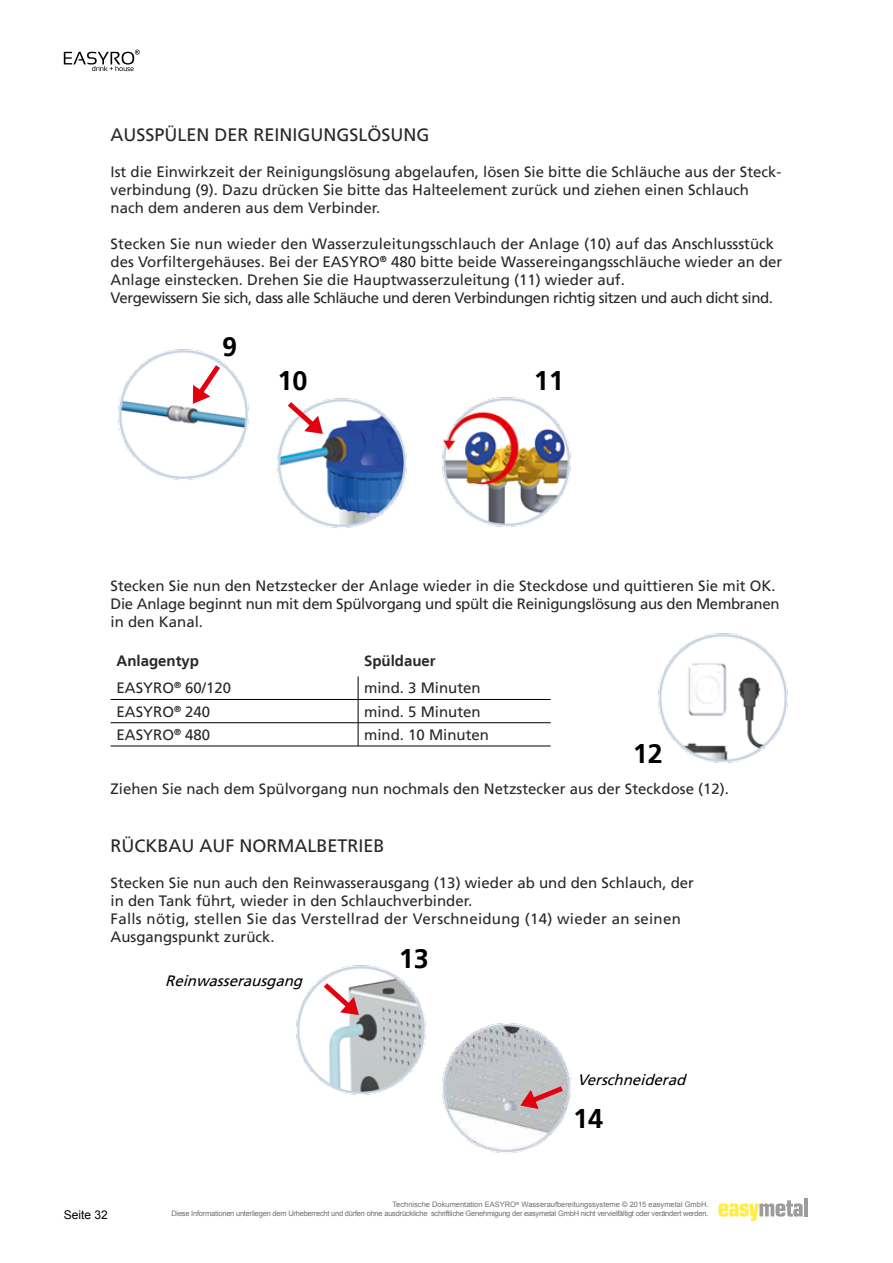
<style>
.page{position:relative;width:893px;height:1263px;background:#fff}
.page>*{position:absolute;margin:0;border:0;box-sizing:border-box;transform-origin:0 0}
.t1{font:700 27px "Frutiger LT";color:#000}
.t2{font:18px "Frutiger LT";color:#282827}
.t3{font:15px/18px "Frutiger LT";color:#282827}
.t4{font:italic 15px "Frutiger LT";color:#000}
.t5{font:700 15px "Frutiger LT";color:#282827}
.t6{font:12px "Arial";color:#000}
.t7{font:7.5px/9px "Arial";letter-spacing:-.03em;color:#6f6f6e;text-align:right}
</style>
<div class="page">
<svg style="left:718px;top:1200px;width:85px;height:21px"></svg>
<hr style="left:804px;top:1198px;width:4px;height:18px;background:#9c9c9c">
<svg style="left:64px;top:50px;width:76px;height:21px"></svg>
<img style="left:277px;top:398px;width:130px;height:130px">
<img style="left:442px;top:397px;width:129px;height:130px">
<img style="left:118px;top:349px;width:131px;height:131px">
<svg style="left:193px;top:365px;width:27px;height:39px"></svg>
<svg style="left:288px;top:402px;width:35px;height:32px"></svg>
<hr style="left:111px;top:699px;width:247px;height:1px;background:#000">
<hr style="left:358px;top:699px;width:193px;height:1px;background:#000">
<hr style="left:111px;top:722px;width:247px;height:1px;background:#000">
<hr style="left:358px;top:722px;width:193px;height:1px;background:#000">
<svg style="left:358px;top:676px;width:1px;height:70px"></svg>
<hr style="left:111px;top:746px;width:247px;height:1px;background:#000">
<hr style="left:358px;top:746px;width:193px;height:1px;background:#000">
<img style="left:658px;top:633px;width:130px;height:130px">
<img style="left:442px;top:1023px;width:129px;height:130px">
<img style="left:296px;top:965px;width:130px;height:130px">
<svg style="left:520px;top:1086px;width:43px;height:23px"></svg>
<svg style="left:324px;top:983px;width:35px;height:32px"></svg>
<p class="t2" style="left:111px;top:124px;width:320px">AUSSPÜLEN DER REINIGUNGSLÖSUNG</p>
<p class="t3" style="left:111px;top:163px;width:673px">Ist die Einwirkzeit der Reinigungslösung abgelaufen, lösen Sie bitte die Schläuche aus der Steck&shy;verbindung (9). Dazu drücken Sie bitte das Halteelement zurück und ziehen einen Schlauch nach dem anderen aus dem Verbinder.</p>
<p class="t3" style="left:111px;top:235px;width:673px">Stecken Sie nun wieder den Wasserzuleitungsschlauch der Anlage (10) auf das Anschlussstück des Vorfiltergehäuses. Bei der EASYRO<sup>®</sup> 480 bitte beide Wassereingangsschläuche wieder an der Anlage einstecken. Drehen Sie die Hauptwasserzuleitung (11) wieder auf.<br>Vergewissern Sie sich, dass alle Schläuche und deren Verbindungen richtig sitzen und auch dicht sind.</p>
<h1 class="t1" style="left:222px;top:331px;width:17px">9</h1>
<h1 class="t1" style="left:277px;top:365px;width:32px">10</h1>
<h1 class="t1" style="left:534px;top:364px;width:32px">11</h1>
<p class="t3" style="left:111px;top:577px;width:670px">Stecken Sie nun den Netzstecker der Anlage wieder in die Steckdose und quittieren Sie mit OK.<br>Die Anlage beginnt nun mit dem Spülvorgang und spült die Reinigungslösung aus den Membranen in den Kanal.</p>
<p class="t5" style="left:117px;top:652px;width:84px">Anlagentyp</p>
<p class="t5" style="left:364px;top:652px;width:73px">Spüldauer</p>
<p class="t3" style="left:117px;top:679px;width:116px">EASYRO<sup>®</sup> 60/120</p>
<p class="t3" style="left:364px;top:679px;width:118px">mind. 3 Minuten</p>
<p class="t3" style="left:117px;top:702px;width:95px">EASYRO<sup>®</sup> 240</p>
<p class="t3" style="left:364px;top:702px;width:118px">mind. 5 Minuten</p>
<p class="t3" style="left:117px;top:726px;width:95px">EASYRO<sup>®</sup> 480</p>
<p class="t3" style="left:364px;top:726px;width:127px">mind. 10 Minuten</p>
<h1 class="t1" style="left:633px;top:737px;width:32px">12</h1>
<p class="t3" style="left:111px;top:780px;width:620px">Ziehen Sie nach dem Spülvorgang nun nochmals den Netzstecker aus der Steckdose (12).</p>
<p class="t2" style="left:111px;top:835px;width:275px">RÜCKBAU AUF NORMALBETRIEB</p>
<p class="t3" style="left:111px;top:874px;width:585px">Stecken Sie nun auch den Reinwasserausgang (13) wieder ab und den Schlauch, der in den Tank führt, wieder in den Schlauchverbinder.<br>Falls nötig, stellen Sie das Verstellrad der Verschneidung (14) wieder an seinen Ausgangspunkt zurück.</p>
<p class="t4" style="left:165px;top:972px;width:143px">Reinwasserausgang</p>
<h1 class="t1" style="left:399px;top:943px;width:32px">13</h1>
<p class="t4" style="left:577px;top:1071px;width:114px">Verschneiderad</p>
<h1 class="t1" style="left:573px;top:1103px;width:32px">14</h1>
<p class="t6" style="left:64px;top:1207px;width:46px">Seite 32</p>
<p class="t7" style="left:171px;top:1200px;width:539px">Technische Dokumentation EASYRO<sup>®</sup> Wasseraufbereitungssysteme © 2015 easymetal GmbH.<br>Diese Informationen unterliegen dem Urheberrecht und dürfen ohne ausdrückliche schriftliche Genehmigung der easymetal GmbH nicht vervielfältigt oder verändert werden.</p>
</div>
